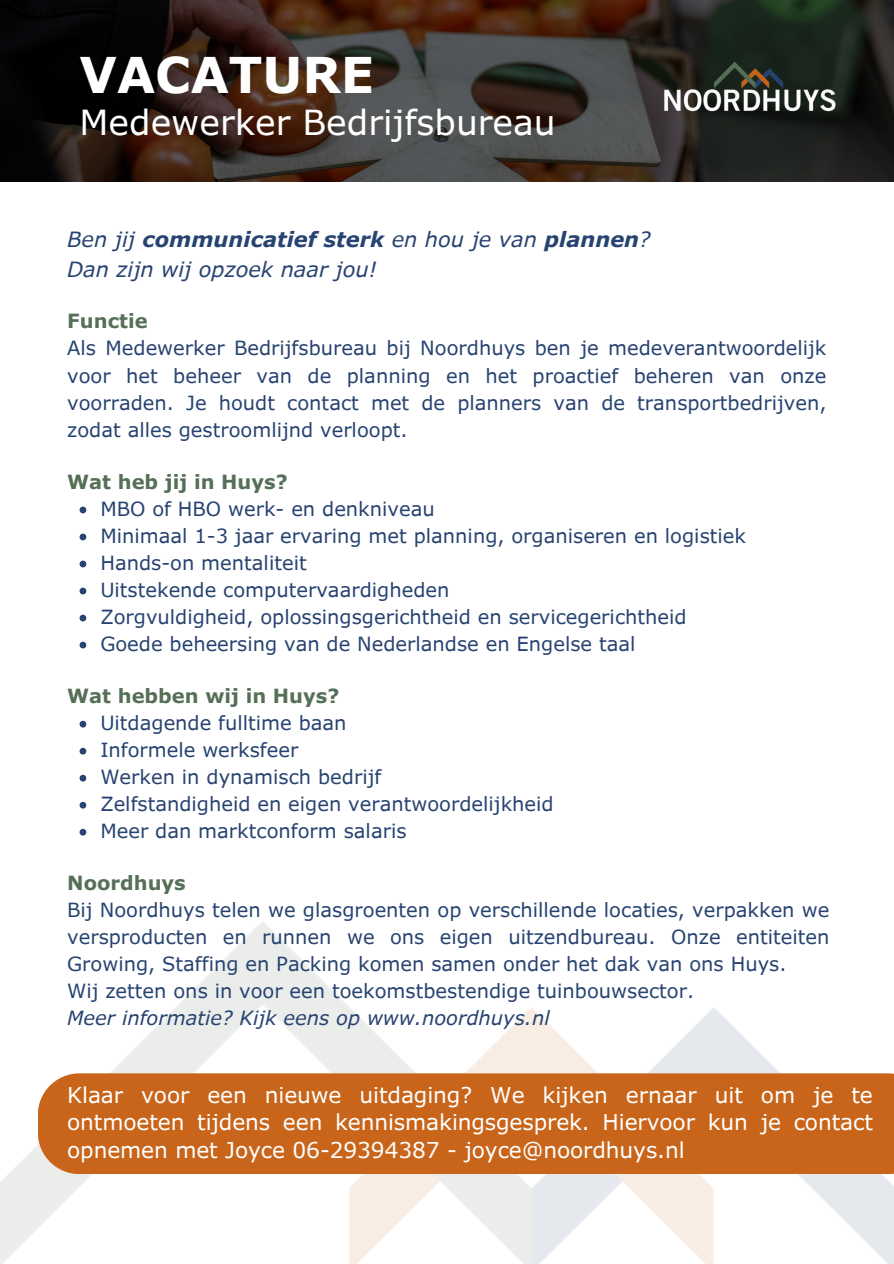
<style>
.page{position:relative;width:894px;height:1264px;background:#fff}
.page>*{position:absolute;margin:0;border:0;box-sizing:border-box;transform-origin:0 0}
.t1{font:700 49.2px "Verdana Pro";color:#fff}
.t2{font:34.5px "Verdana Pro";color:#fff}
.t3{font:21.75px/27px "Verdana Pro";letter-spacing:-.005em;color:#fff;text-align:justify}
.t4{font:italic 21px/29.2px "Verdana Pro";color:#274371}
.t5{font:19.5px/27px "Verdana Pro";color:#274371;text-align:justify}
.t6{font:700 19.5px "Verdana Pro";color:#567058}
.t7{font:italic 19.5px "Verdana Pro";color:#274371}
.s1{font-weight:700}
</style>
<div class="page">
<img style="left:0;top:777px;width:893px;height:486px">
<div style="left:38px;top:1073px;width:855px;height:101px;background:#c8651b"></div>
<img style="left:0;top:0;width:893px;height:182px">
<img style="left:657px;top:40px;width:184px;height:103px">
<svg style="left:79px;top:506px;width:7px;height:7px"></svg>
<svg style="left:79px;top:533px;width:7px;height:7px"></svg>
<svg style="left:79px;top:560px;width:7px;height:7px"></svg>
<svg style="left:79px;top:587px;width:7px;height:7px"></svg>
<svg style="left:79px;top:614px;width:7px;height:7px"></svg>
<svg style="left:79px;top:641px;width:7px;height:7px"></svg>
<svg style="left:79px;top:720px;width:7px;height:7px"></svg>
<svg style="left:79px;top:747px;width:7px;height:7px"></svg>
<svg style="left:79px;top:774px;width:7px;height:7px"></svg>
<svg style="left:79px;top:801px;width:7px;height:7px"></svg>
<svg style="left:79px;top:828px;width:7px;height:7px"></svg>
<p class="t1" style="left:79px;top:44px;width:296px">VACATURE</p>
<p class="t2" style="left:79px;top:100px;width:477px">Medewerker Bedrijfsbureau</p>
<p class="t4" style="left:67px;top:224px;width:585px">Ben jij <span class="s1">communicatief sterk</span> en hou je van <span class="s1">plannen</span>?<br>Dan zijn wij opzoek naar jou!</p>
<p class="t6" style="left:67px;top:309px;width:82px">Functie</p>
<p class="t5" style="left:67px;top:334px;width:760px">Als Medewerker Bedrijfsbureau bij Noordhuys ben je medeverantwoordelijk voor het beheer van de planning en het proactief beheren van onze voorraden. Je houdt contact met de planners van de transportbedrijven, zodat alles gestroomlijnd verloopt.</p>
<h1 class="t6" style="left:67px;top:469px;width:222px">Wat heb jij in Huys?</h1>
<h2 class="t5" style="left:100px;top:494px;width:336px">MBO of HBO werk- en denkniveau</h2>
<p class="t5" style="left:100px;top:521px;width:647px">Minimaal 1-3 jaar ervaring met planning, organiseren en logistiek</p>
<h3 class="t5" style="left:100px;top:548px;width:208px">Hands-on mentaliteit</h3>
<p class="t5" style="left:100px;top:575px;width:350px">Uitstekende computervaardigheden</p>
<p class="t5" style="left:100px;top:602px;width:587px">Zorgvuldigheid, oplossingsgerichtheid en servicegerichtheid</p>
<h4 class="t5" style="left:100px;top:629px;width:536px">Goede beheersing van de Nederlandse en Engelse taal</h4>
<p class="t6" style="left:67px;top:683px;width:274px">Wat hebben wij in Huys?</p>
<p class="t5" style="left:100px;top:708px;width:248px">Uitdagende fulltime baan</p>
<p class="t5" style="left:100px;top:735px;width:199px">Informele werksfeer</p>
<p class="t5" style="left:100px;top:762px;width:282px">Werken in dynamisch bedrijf</p>
<p class="t5" style="left:100px;top:789px;width:454px">Zelfstandigheid en eigen verantwoordelijkheid</p>
<p class="t5" style="left:100px;top:816px;width:307px">Meer dan marktconform salaris</p>
<p class="t6" style="left:67px;top:870px;width:120px">Noordhuys</p>
<p class="t5" style="left:67px;top:895px;width:763px">Bij Noordhuys telen we glasgroenten op verschillende locaties, verpakken we versproducten en runnen we ons eigen uitzendbureau. Onze entiteiten Growing, Staffing en Packing komen samen onder het dak van ons Huys.</p>
<p class="t5" style="left:67px;top:976px;width:628px">Wij zetten ons in voor een toekomstbestendige tuinbouwsector.</p>
<p class="t7" style="left:67px;top:1005px;width:484px">Meer informatie? Kijk eens op www.noordhuys.nl</p>
<h4 class="t3" style="left:67px;top:1081px;width:807px">Klaar voor een nieuwe uitdaging? We kijken ernaar uit om je te ontmoeten tijdens een kennismakingsgesprek. Hiervoor kun je contact opnemen met Joyce 06-29394387 - joyce@noordhuys.nl</h4>
</div>
